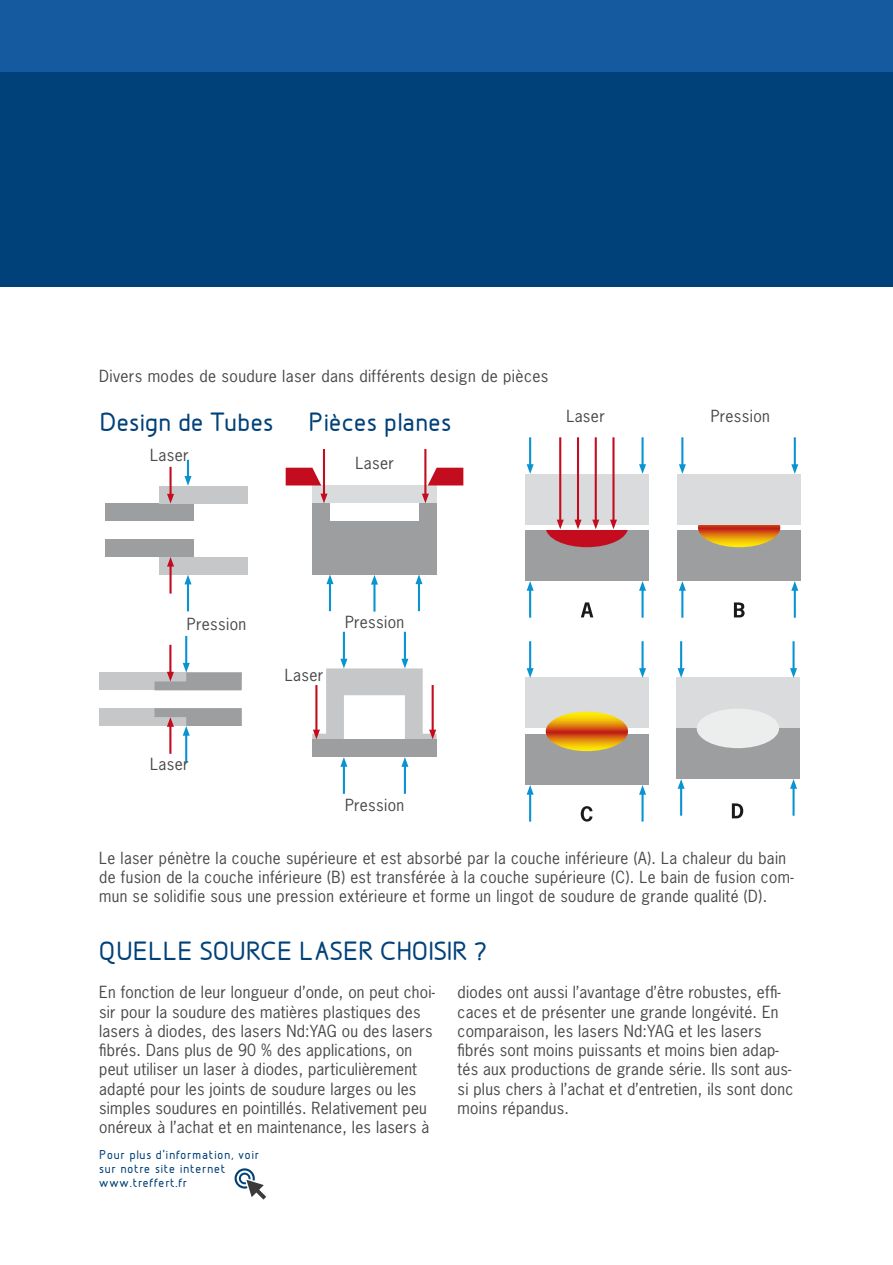
<style>
.page{position:relative;width:893px;height:1265px;background:#fff}
.page>*{position:absolute;margin:0;border:0;box-sizing:border-box;transform-origin:0 0}
.t1{font:500 28px "Designio";color:#004179}
.t2{font:15.75px/19.2px "News Gothic Std";letter-spacing:.015em;color:#484847}
.t3{font:500 13.65px/14px "Designio";letter-spacing:.05em;color:#004179}
</style>
<div class="page">
<div style="left:0;top:61px;width:893px;height:225px;background:#004179"></div>
<div style="left:0;top:0;width:893px;height:72px;background:#15599f"></div>
<svg style="left:235px;top:1168px;width:32px;height:32px"></svg>
<div style="left:525px;top:678px;width:124px;height:50px;background:#dadbdc"></div>
<div style="left:525px;top:734px;width:124px;height:51px;background:#9d9e9f"></div>
<hr style="left:529px;top:641px;width:2px;height:31px;background:#0993d2">
<svg style="left:527px;top:668px;width:7px;height:10px"></svg>
<hr style="left:529px;top:791px;width:2px;height:31px;background:#0993d2">
<svg style="left:527px;top:785px;width:7px;height:10px"></svg>
<hr style="left:641px;top:641px;width:3px;height:31px;background:#0993d2">
<svg style="left:639px;top:668px;width:7px;height:10px"></svg>
<hr style="left:641px;top:791px;width:3px;height:31px;background:#0993d2">
<svg style="left:639px;top:785px;width:7px;height:10px"></svg>
<svg style="left:546px;top:712px;width:82px;height:39px"></svg>
<svg style="left:581px;top:806px;width:11px;height:16px"></svg>
<div style="left:676px;top:678px;width:124px;height:50px;background:#dadbdc"></div>
<div style="left:676px;top:728px;width:124px;height:51px;background:#9d9e9f"></div>
<hr style="left:680px;top:641px;width:2px;height:31px;background:#0993d2">
<svg style="left:678px;top:668px;width:7px;height:10px"></svg>
<hr style="left:680px;top:785px;width:2px;height:31px;background:#0993d2">
<svg style="left:678px;top:779px;width:7px;height:10px"></svg>
<hr style="left:792px;top:641px;width:3px;height:31px;background:#0993d2">
<svg style="left:790px;top:668px;width:7px;height:10px"></svg>
<hr style="left:792px;top:785px;width:3px;height:31px;background:#0993d2">
<svg style="left:790px;top:779px;width:7px;height:10px"></svg>
<div style="left:697px;top:709px;width:82px;height:39px;background:#eceded;border-radius:50%"></div>
<svg style="left:732px;top:803px;width:11px;height:15px"></svg>
<div style="left:525px;top:530px;width:124px;height:51px;background:#9d9e9f"></div>
<div style="left:546px;top:508px;width:82px;height:39px;background:#c40c1f;border-radius:50%"></div>
<hr style="left:529px;top:437px;width:2px;height:31px;background:#0993d2">
<svg style="left:527px;top:464px;width:7px;height:10px"></svg>
<hr style="left:529px;top:587px;width:2px;height:31px;background:#0993d2">
<svg style="left:527px;top:581px;width:7px;height:10px"></svg>
<hr style="left:641px;top:437px;width:3px;height:31px;background:#0993d2">
<svg style="left:639px;top:464px;width:7px;height:10px"></svg>
<hr style="left:641px;top:587px;width:3px;height:31px;background:#0993d2">
<svg style="left:639px;top:581px;width:7px;height:10px"></svg>
<svg style="left:539px;top:524px;width:98px;height:6px"></svg>
<div style="left:525px;top:474px;width:124px;height:50px;background:#dadbdc"></div>
<hr style="left:559px;top:437px;width:2px;height:86px;background:#c40c1f">
<svg style="left:557px;top:520px;width:7px;height:9px"></svg>
<hr style="left:577px;top:437px;width:2px;height:86px;background:#c40c1f">
<svg style="left:574px;top:520px;width:7px;height:9px"></svg>
<hr style="left:595px;top:437px;width:2px;height:86px;background:#c40c1f">
<svg style="left:592px;top:520px;width:7px;height:9px"></svg>
<hr style="left:612px;top:437px;width:2px;height:86px;background:#c40c1f">
<svg style="left:610px;top:520px;width:7px;height:9px"></svg>
<svg style="left:581px;top:602px;width:12px;height:15px"></svg>
<div style="left:677px;top:530px;width:124px;height:51px;background:#9d9e9f"></div>
<hr style="left:681px;top:437px;width:2px;height:31px;background:#0993d2">
<svg style="left:679px;top:464px;width:7px;height:10px"></svg>
<hr style="left:681px;top:587px;width:2px;height:31px;background:#0993d2">
<svg style="left:679px;top:581px;width:7px;height:10px"></svg>
<hr style="left:794px;top:437px;width:2px;height:31px;background:#0993d2">
<svg style="left:791px;top:464px;width:7px;height:10px"></svg>
<hr style="left:794px;top:587px;width:2px;height:31px;background:#0993d2">
<svg style="left:791px;top:581px;width:7px;height:10px"></svg>
<svg style="left:698px;top:524px;width:82px;height:23px"></svg>
<div style="left:677px;top:474px;width:124px;height:50px;background:#dadbdc"></div>
<svg style="left:734px;top:602px;width:11px;height:15px"></svg>
<div style="left:312px;top:503px;width:125px;height:71px;background:#9d9e9f"></div>
<hr style="left:329px;top:580px;width:2px;height:31px;background:#0993d2">
<svg style="left:326px;top:574px;width:7px;height:10px"></svg>
<hr style="left:418px;top:580px;width:2px;height:31px;background:#0993d2">
<svg style="left:415px;top:574px;width:7px;height:10px"></svg>
<div style="left:312px;top:485px;width:125px;height:18px;background:#dadbdc"></div>
<div style="left:330px;top:503px;width:89px;height:18px;background:#fff"></div>
<hr style="left:323px;top:449px;width:2px;height:48px;background:#c40c1f">
<svg style="left:320px;top:494px;width:7px;height:9px"></svg>
<hr style="left:424px;top:449px;width:2px;height:48px;background:#c40c1f">
<svg style="left:422px;top:494px;width:7px;height:9px"></svg>
<svg style="left:286px;top:468px;width:35px;height:17px"></svg>
<hr style="left:373px;top:581px;width:2px;height:31px;background:#0993d2">
<svg style="left:371px;top:575px;width:7px;height:10px"></svg>
<svg style="left:428px;top:468px;width:35px;height:17px"></svg>
<hr style="left:343px;top:763px;width:2px;height:31px;background:#0993d2">
<svg style="left:340px;top:757px;width:7px;height:10px"></svg>
<hr style="left:404px;top:763px;width:2px;height:31px;background:#0993d2">
<svg style="left:401px;top:757px;width:7px;height:10px"></svg>
<div style="left:312px;top:739px;width:124px;height:18px;background:#9d9e9f"></div>
<hr style="left:404px;top:632px;width:2px;height:31px;background:#0993d2">
<hr style="left:343px;top:632px;width:2px;height:31px;background:#0993d2">
<svg style="left:312px;top:659px;width:125px;height:80px"></svg>
<div style="left:105px;top:504px;width:89px;height:17px;background:#9d9e9f"></div>
<div style="left:159px;top:486px;width:89px;height:18px;background:#c6c7c9"></div>
<div style="left:105px;top:539px;width:89px;height:18px;background:#9d9e9f"></div>
<div style="left:159px;top:557px;width:89px;height:18px;background:#c6c7c9"></div>
<hr style="left:169px;top:467px;width:3px;height:31px;background:#c40c1f">
<svg style="left:167px;top:494px;width:7px;height:10px"></svg>
<hr style="left:187px;top:460px;width:2px;height:20px;background:#0993d2">
<svg style="left:184px;top:476px;width:8px;height:10px"></svg>
<hr style="left:169px;top:563px;width:3px;height:31px;background:#c40c1f">
<svg style="left:167px;top:557px;width:7px;height:10px"></svg>
<hr style="left:187px;top:581px;width:2px;height:30px;background:#0993d2">
<svg style="left:184px;top:575px;width:8px;height:9px"></svg>
<div style="left:99px;top:673px;width:143px;height:17px;background:#c6c7c9"></div>
<hr style="left:169px;top:645px;width:2px;height:31px;background:#c40c1f">
<hr style="left:185px;top:636px;width:2px;height:31px;background:#0993d2">
<svg style="left:154px;top:663px;width:88px;height:27px"></svg>
<div style="left:99px;top:708px;width:143px;height:18px;background:#c6c7c9"></div>
<hr style="left:169px;top:723px;width:2px;height:31px;background:#c40c1f">
<hr style="left:185px;top:732px;width:2px;height:31px;background:#0993d2">
<svg style="left:154px;top:708px;width:88px;height:28px"></svg>
<p class="t2" style="left:99px;top:367px;width:451px">Divers modes de soudure laser dans différents design de pièces</p>
<h1 class="t1" style="left:100px;top:408px;width:175px">Design de Tubes</h1>
<h1 class="t1" style="left:309px;top:408px;width:144px">Pièces planes</h1>
<p class="t2" style="left:566px;top:407px;width:40px">Laser</p>
<p class="t2" style="left:711px;top:406px;width:61px">Pression</p>
<p class="t2" style="left:355px;top:453px;width:40px">Laser</p>
<p class="t2" style="left:150px;top:446px;width:40px">Laser</p>
<p class="t2" style="left:187px;top:614px;width:61px">Pression</p>
<p class="t2" style="left:150px;top:754px;width:40px">Laser</p>
<p class="t2" style="left:285px;top:665px;width:40px">Laser</p>
<p class="t2" style="left:345px;top:612px;width:61px">Pression</p>
<p class="t2" style="left:345px;top:795px;width:61px">Pression</p>
<p class="t2" style="left:99px;top:848px;width:696px">Le laser pénètre la couche supérieure et est absorbé par la couche inférieure (A). La chaleur du bain de fusion de la couche inférieure (B) est transférée à la couche supérieure (C). Le bain de fusion com&shy;mun se solidifie sous une pression extérieure et forme un lingot de soudure de grande qualité (D).</p>
<h1 class="t1" style="left:99px;top:937px;width:390px">QUELLE SOURCE LASER CHOISIR ?</h1>
<p class="t2" style="left:458px;top:983px;width:337px">diodes ont aussi l’avantage d’être robustes, effi&shy;caces et de présenter une grande longévité. En comparaison, les lasers Nd:YAG et les lasers fibrés sont moins puissants et moins bien adap&shy;tés aux productions de grande série. Ils sont aus&shy;si plus chers à l’achat et d’entretien, ils sont donc moins répandus.</p>
<p class="t3" style="left:99px;top:1147px;width:161px">Pour plus d’information, voir sur notre site internet www.treffert.fr</p>
<p class="t2" style="left:99px;top:983px;width:337px">En fonction de leur longueur d’onde, on peut choi&shy;sir pour la soudure des matières plastiques des lasers à diodes, des lasers Nd:YAG ou des lasers fibrés. Dans plus de 90 % des applications, on peut utiliser un laser à diodes, particulièrement adapté pour les joints de soudure larges ou les simples soudures en pointillés. Relativement peu onéreux à l’achat et en maintenance, les lasers à</p>
</div>
